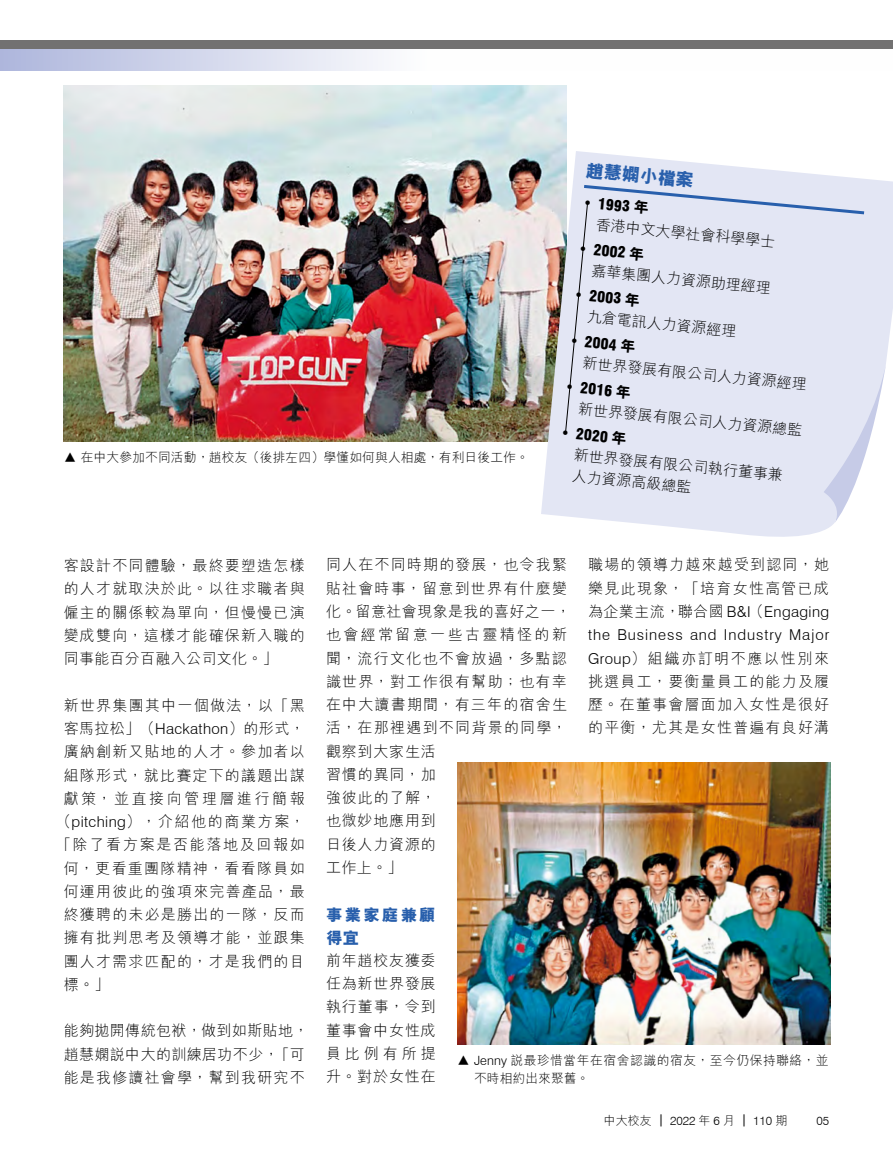
<style>
.page{position:relative;width:893px;height:1170px;background:#fff}
.page>*{position:absolute;margin:0;border:0;box-sizing:border-box;transform-origin:0 0}
.t1{font:800 18px "M Hei HK";color:#285fac}
.t2{font:800 16.5px/23.2px "M Hei HK";letter-spacing:.13em;color:#285fac}
.t3{font:300 15px/23.2px "M Hei HK";letter-spacing:.08em;color:#000;text-align:justify}
.t4{font:300 15px/23.2px "Swiss 721 BT";letter-spacing:.06em;color:#000}
.t5{font:300 15px/23.2px "M Hei HK";letter-spacing:.025em;color:#000}
.t6{font:900 condensed 15px "Swiss 721 BT";color:#000}
.t7{font:300 15px "M Hei HK";letter-spacing:.105em;color:#000}
.t8{font:300 15px "M Hei HK";letter-spacing:.11em;color:#000}
.t9{font:300 15px "M Hei HK";letter-spacing:.17em;color:#000}
.t10{font:300 12.75px/18px "M Hei HK";letter-spacing:.045em;color:#000}
.t11{font:300 12.75px "M Hei HK";letter-spacing:.01em;color:#000}
.t12{font:300 12px "M Hei HK";color:#000}
.t13{font:300 12px "Swiss 721 BT";color:#000}
.s1{font-family:"M Hei HK";font-weight:800;font-stretch:normal}
.s2{font-family:"Swiss 721 BT"}
.s3{font-family:"M Hei HK"}
</style>
<div class="page">
<svg style="left:0;top:49px;width:378px;height:21px;background:#d1d5eb"></svg>
<div style="left:0;top:41px;width:893px;height:8px;background:#727171"></div>
<img style="left:457px;top:763px;width:373px;height:281px">
<img style="left:64px;top:85px;width:503px;height:356px">
<svg style="left:541px;top:151px;width:352px;height:386px"></svg>
<div style="left:565px;top:183px;width:321px;height:339px;background:#e3e6f4"></div>
<p class="t11" style="left:64px;top:450px;width:467px">▲ 在中大參加不同活動，趙校友（後排左四）學懂如何與人相處，有利日後工作。</p>
<p class="t1" style="left:587px;top:161px;width:109px;rotate:5deg">趙慧嫻小檔案</p>
<p class="t6" style="left:584px;top:193px;width:68px;rotate:6deg">• 1993 <span class="s1">年</span></p>
<p class="t3" style="left:597px;top:212px;width:181px;rotate:6deg">香港中文大學社會科學學士</p>
<p class="t6" style="left:580px;top:239px;width:67px;rotate:6deg">• 2002 <span class="s1">年</span></p>
<p class="t3" style="left:593px;top:258px;width:181px;rotate:6deg">嘉華集團人力資源助理經理</p>
<p class="t6" style="left:575px;top:285px;width:67px;rotate:6deg">• 2003 <span class="s1">年</span></p>
<p class="t3" style="left:589px;top:304px;width:151px;rotate:6deg">九倉電訊人力資源經理</p>
<p class="t6" style="left:571px;top:331px;width:67px;rotate:6deg">• 2004 <span class="s1">年</span></p>
<p class="t3" style="left:584px;top:350px;width:226px;rotate:6deg">新世界發展有限公司人力資源經理</p>
<p class="t6" style="left:566px;top:377px;width:67px;rotate:6deg">• 2016 <span class="s1">年</span></p>
<p class="t3" style="left:580px;top:396px;width:226px;rotate:6deg">新世界發展有限公司人力資源總監</p>
<p class="t6" style="left:562px;top:423px;width:67px;rotate:6deg">• 2020 <span class="s1">年</span></p>
<p class="t3" style="left:575px;top:443px;width:211px;line-height:21.5px;rotate:6deg">新世界發展有限公司執行董事兼人力資源高級總監</p>
<p class="t3" style="left:64px;top:554px;width:242px">客設計不同體驗，最終要塑造怎樣的人才就取決於此。以往求職者與僱主的關係較為單向，但慢慢已演變成雙向，這樣才能確保新入職的同事能百分百融入公司文化。」</p>
<p class="t3" style="left:64px;top:693px;width:242px">新世界集團其中一個做法，以「黑</p>
<p class="t3" style="left:64px;top:716px;width:242px">客馬拉松」（<span class="s2">Hackathon</span>）的形式，</p>
<p class="t3" style="left:64px;top:740px;width:242px">廣納創新又貼地的人才。參加者以</p>
<p class="t3" style="left:64px;top:763px;width:242px">組隊形式，就比賽定下的議題出謀</p>
<p class="t9" style="left:64px;top:790px;width:242px">獻策，並直接向管理層進行簡報</p>
<p class="t7" style="left:56px;top:813px;width:250px">（<span class="s2">pitching</span>），介紹他的商業方案，</p>
<p class="t8" style="left:56px;top:837px;width:250px">「除了看方案是否能落地及回報如</p>
<p class="t3" style="left:64px;top:856px;width:242px">何，更看重團隊精神，看看隊員如</p>
<p class="t3" style="left:64px;top:879px;width:242px">何運用彼此的強項來完善產品，最</p>
<p class="t3" style="left:64px;top:902px;width:242px">終獲聘的未必是勝出的一隊，反而</p>
<p class="t3" style="left:64px;top:926px;width:242px">擁有批判思考及領導才能，並跟集</p>
<p class="t3" style="left:64px;top:949px;width:242px">團人才需求匹配的，才是我們的目</p>
<p class="t3" style="left:64px;top:972px;width:47px">標。」</p>
<p class="t5" style="left:64px;top:1019px;width:246px">能夠拋開傳統包袱，做到如斯貼地，趙慧嫻說中大的訓練居功不少，「可能是我修讀社會學，幫到我研究不</p>
<p class="t3" style="left:326px;top:553px;width:246px;text-align:left">同人在不同時期的發展，也令我緊貼社會時事，留意到世界有什麼變化。留意社會現象是我的喜好之一，也會經常留意一些古靈精怪的新聞，流行文化也不會放過，多點認識世界，對工作很有幫助；也有幸在中大讀書期間，有三年的宿舍生活，在那裡遇到不同背景的同學，觀察到大家生活<br>習慣的異同，加<br>強彼此的了解，<br>也微妙地應用到<br>日後人力資源的<br>工作上。」</p>
<p class="t2" style="left:326px;top:902px;width:111px">事業家庭兼顧得宜</p>
<p class="t3" style="left:326px;top:948px;width:111px">前年趙校友獲委任為新世界發展執行董事，令到董事會中女性成員比例有所提升。對於女性在</p>
<p class="t3" style="left:588px;top:553px;width:242px">職場的領導力越來越受到認同，她樂見此現象，「培育女性高管已成</p>
<p class="t4" style="left:588px;top:600px;width:243px"><span class="s3">為企業主流，聯合國</span> B&amp;I<span class="s3">（</span>Engaging the Business and Industry Major</p>
<p class="t3" style="left:588px;top:646px;width:242px"><span class="s2">Group</span>）組織亦訂明不應以性別來挑選員工，要衡量員工的能力及履歷。在董事會層面加入女性是很好的平衡，尤其是女性普遍有良好溝</p>
<p class="t10" style="left:474px;top:1050px;width:356px;text-indent:-17px">▲ <span class="s2">Jenny</span> 說最珍惜當年在宿舍認識的宿友，至今仍保持聯絡，並不時相約出來聚舊。</p>
<p class="t12" style="left:604px;top:1114px;width:185px">中大校友｜ <span class="s2">2022</span> 年 <span class="s2">6</span> 月｜ <span class="s2">110</span> 期</p>
<p class="t13" style="left:816px;top:1113px;width:14px">05</p>
</div>
